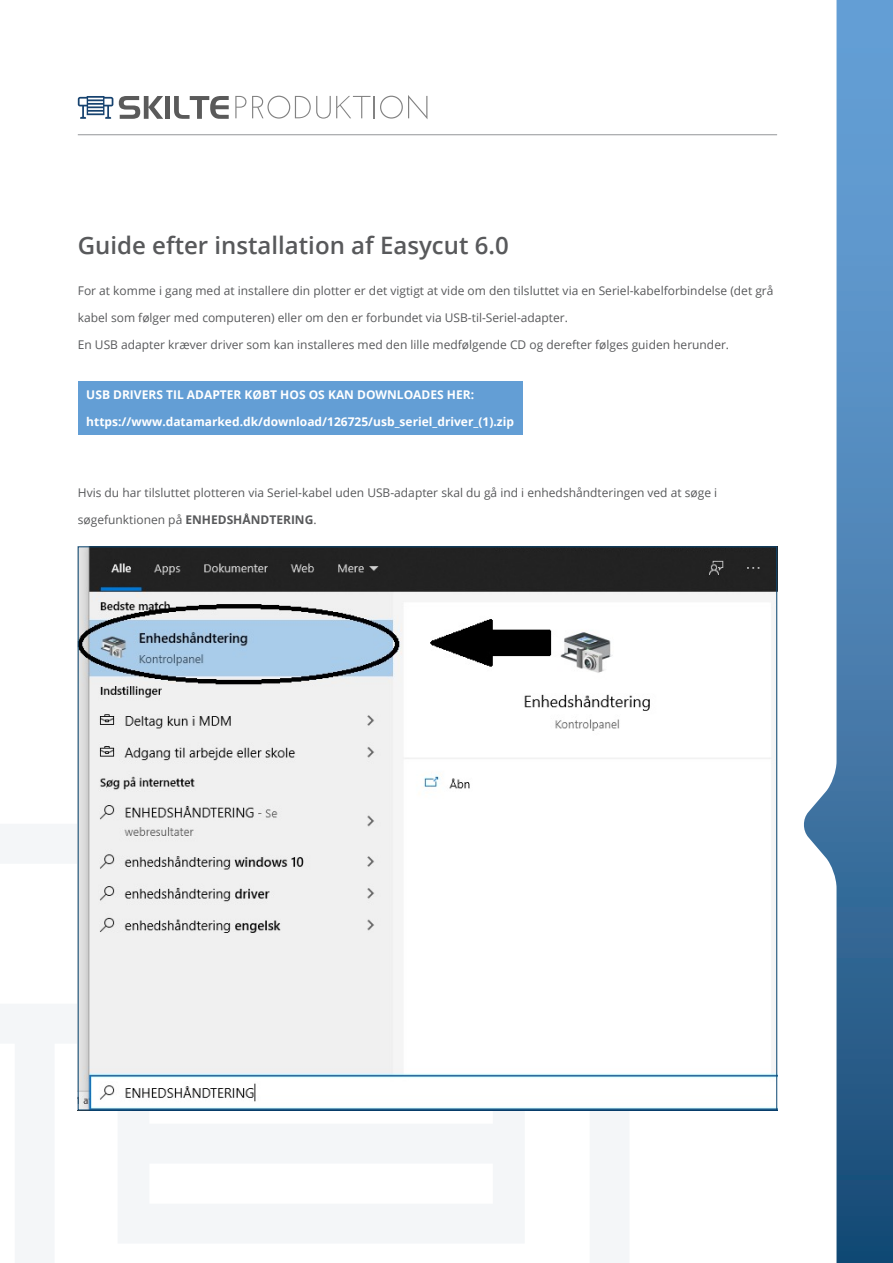
<style>
.page{position:relative;width:893px;height:1263px;background:#fff}
.page>*{position:absolute;margin:0;border:0;box-sizing:border-box;transform-origin:0 0}
.Paragraph_Style_1{font:600 24px "Open Sans";color:#58595b}
._8pt_Reg_Lea_18{font:12px "Open Sans";color:#58595b}
.Paragraph_Style_2{font:700 12px "Open Sans";color:#fff}
.s1{font-weight:700}
</style>
<div class="page">
<svg style="left:0;top:804px;width:730px;height:459px"></svg>
<svg style="left:804px;top:0;width:89px;height:1263px"></svg>
<hr style="left:78px;top:134px;width:699px;height:1px;background:#939598">
<div style="left:78px;top:381px;width:445px;height:54px;background:#639ed5"></div>
<img style="left:80px;top:548px;width:695px;height:560px">
<svg style="left:235px;top:96px;width:11px;height:22px"></svg>
<svg style="left:252px;top:95px;width:175px;height:24px"></svg>
<svg style="left:119px;top:96px;width:44px;height:23px"></svg>
<div style="left:165px;top:96px;width:5px;height:23px;background:#5a5a5a"></div>
<svg style="left:174px;top:96px;width:55px;height:23px"></svg>
<svg style="left:78px;top:96px;width:35px;height:23px"></svg>
<p class="Paragraph_Style_1" style="left:78px;top:229px;width:432px">Guide efter installation af Easycut 6.0</p>
<p class="_8pt_Reg_Lea_18" style="left:78px;top:283px;width:697px">For at komme i gang med at installere din plotter er det vigtigt at vide om den tilsluttet via en Seriel-kabelforbindelse (det grå</p>
<p class="_8pt_Reg_Lea_18" style="left:78px;top:310px;width:492px">kabel som følger med computeren) eller om den er forbundet via USB-til-Seriel-adapter.</p>
<p class="_8pt_Reg_Lea_18" style="left:78px;top:337px;width:653px">En USB adapter kræver driver som kan installeres med den lille medfølgende CD og derefter følges guiden herunder.</p>
<p class="Paragraph_Style_2" style="left:86px;top:386px;width:389px">USB DRIVERS TIL ADAPTER KØBT HOS OS KAN DOWNLOADES HER:</p>
<p class="Paragraph_Style_2" style="left:86px;top:413px;width:429px">https://www.datamarked.dk/download/126725/usb_seriel_driver_(1).zip</p>
<p class="_8pt_Reg_Lea_18" style="left:78px;top:484px;width:641px">Hvis du har tilsluttet plotteren via Seriel-kabel uden USB-adapter skal du gå ind i enhedshåndteringen ved at søge i</p>
<p class="_8pt_Reg_Lea_18" style="left:78px;top:511px;width:240px">søgefunktionen på <span class="s1">ENHEDSHÅNDTERING</span>.</p>
</div>
